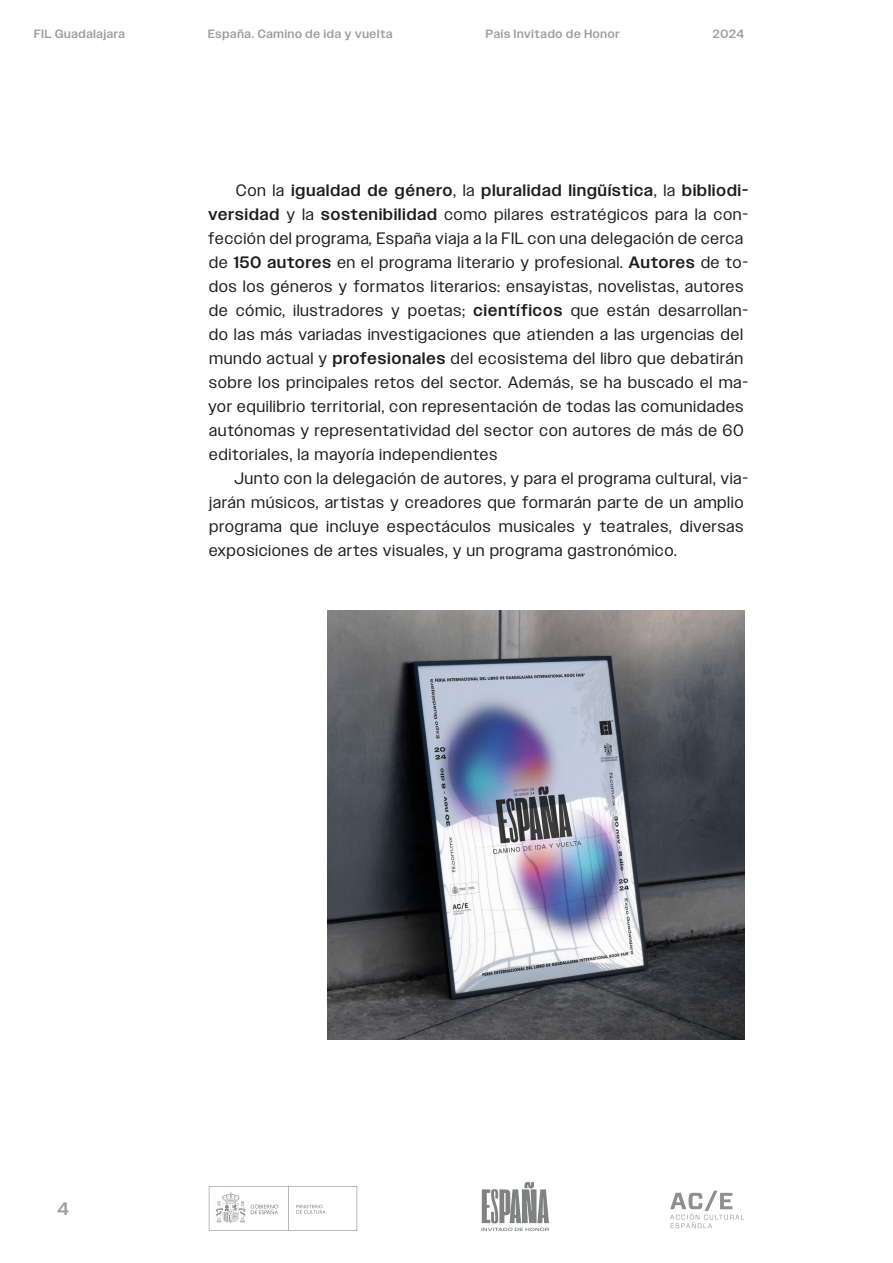
<style>
.page{position:relative;width:893px;height:1263px;background:#fff}
.page>*{position:absolute;margin:0;border:0;box-sizing:border-box;transform-origin:0 0}
.t1{font:500 18px "Owners";color:#9d9d9d}
.Texto{font:16.5px/24px "Owners";letter-spacing:.07em;color:#1d1d1b}
.t2{font:500 12px "Owners";letter-spacing:.07em;color:#9d9d9d}
.s1{font-weight:500}
.s2{font-style:italic}
</style>
<div class="page">
<svg style="left:670px;top:1190px;width:74px;height:38px"></svg>
<svg style="left:209px;top:1186px;width:148px;height:44px"></svg>
<svg style="left:482px;top:1182px;width:67px;height:49px"></svg>
<img style="left:327px;top:610px;width:417px;height:429px">
<p class="t2" style="left:34px;top:27px;width:92px">FIL Guadalajara</p>
<p class="t2" style="left:208px;top:27px;width:186px">España. Camino de ida y vuelta</p>
<p class="t2" style="left:486px;top:27px;width:135px">País Invitado de Honor</p>
<p class="t2" style="left:713px;top:27px;width:33px">2024</p>
<p class="Texto" style="left:208px;top:178px;width:541px;text-indent:28px">Con la <span class="s1">igualdad de género</span>, la <span class="s1">pluralidad lingüística</span>, la <span class="s1">bibliodi&shy;versidad</span> y la <span class="s1">sostenibilidad</span> como pilares estratégicos para la con&shy;fección del programa<span class="s2">,</span> España viaja a la FIL con una delegación de cerca de <span class="s1">150 autores</span> en el programa literario y profesional. <span class="s1">Autores</span> de to&shy;dos los géneros y formatos literarios: ensayistas, novelistas, autores de cómic, ilustradores y poetas; <span class="s1">científicos</span> que están desarrollan&shy;do las más variadas investigaciones que atienden a las urgencias del mundo actual y <span class="s1">profesionales</span> del ecosistema del libro que debatirán sobre los principales retos del sector. Además, se ha buscado el ma&shy;yor equilibrio territorial, con representación de todas las comunidades autónomas y representatividad del sector con autores de más de 60 editoriales, la mayoría independientes</p>
<p class="Texto" style="left:209px;top:466px;width:540px;text-indent:25px">Junto con la delegación de autores, y para el programa cultural, via&shy;jarán músicos, artistas y creadores que formarán parte de un amplio programa que incluye espectáculos musicales y teatrales, diversas exposiciones de artes visuales, y un programa gastronómico.</p>
<p class="t1" style="left:57px;top:1199px;width:13px">4</p>
</div>
